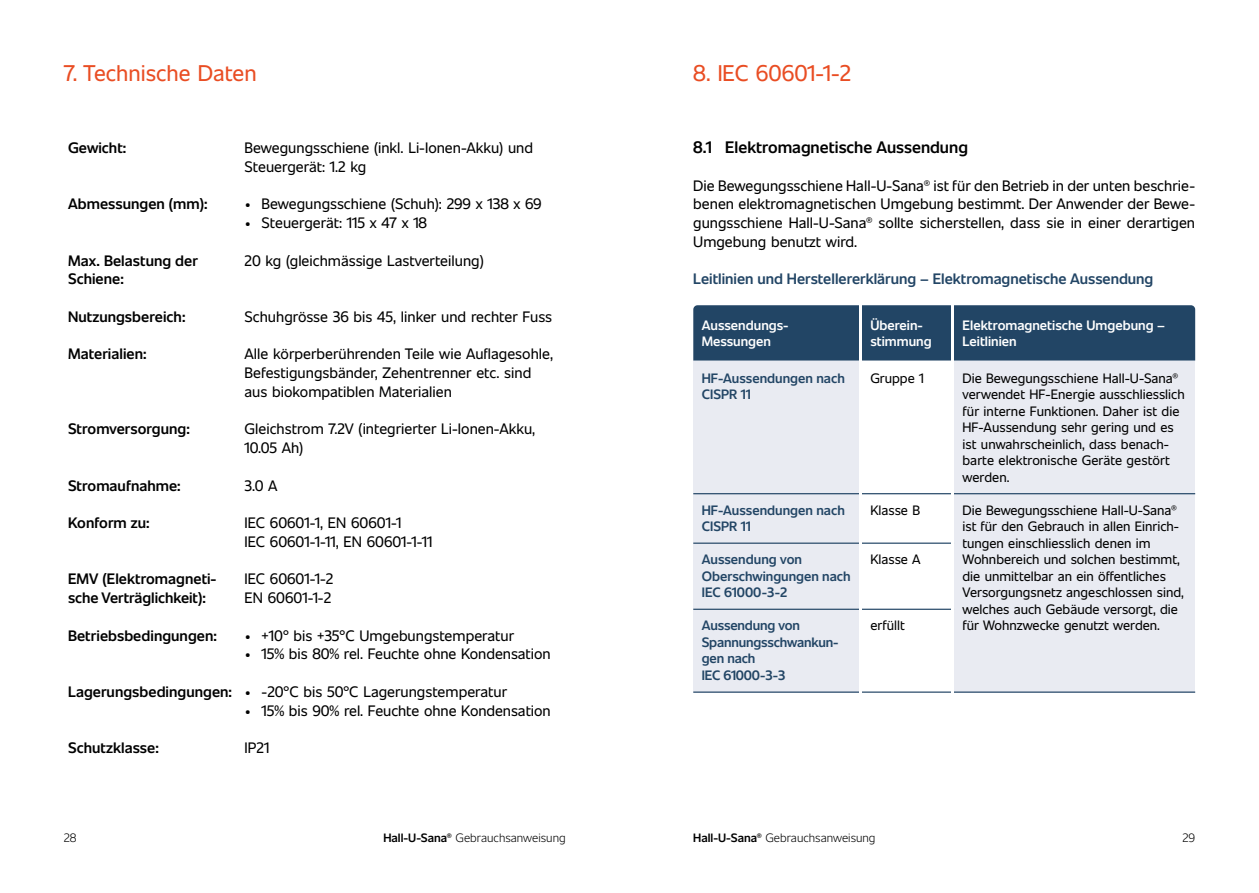
<style>
.page{position:relative;width:1259px;height:893px;background:#fff}
.page>*{position:absolute;margin:0;border:0;box-sizing:border-box;transform-origin:0 0}
.t1{font:22.5px "Unitext";color:#e94d23}
.t2{font:600 16.5px "Unitext";color:#000}
.t3{font:15px/18.8px "Unitext";color:#000}
.t4{font:600 15px/18.8px "Unitext";letter-spacing:.005em;color:#000}
.t5{font:600 15px "Unitext";color:#224565}
.t6{font:13.5px/16.5px "Unitext";color:#000}
.t7{font:600 13.5px/16.5px "Unitext";color:#224565}
.t8{font:600 13.5px/16.5px "Unitext";color:#fff}
.t9{font:300 12px "Unitext";color:#000}
.s1{font-weight:600}
</style>
<div class="page">
<div style="left:693px;top:360px;width:167px;height:332px;background:#e9ebf2"></div>
<div style="left:952px;top:360px;width:243px;height:332px;background:#e9ebf2"></div>
<div style="left:693px;top:305px;width:502px;height:55px;background:#224565"></div>
<hr style="left:693px;top:493px;width:502px;height:1px;background:#224565">
<hr style="left:693px;top:691px;width:502px;height:2px;background:#224565">
<hr style="left:693px;top:543px;width:261px;height:1px;background:#224565">
<hr style="left:693px;top:609px;width:261px;height:1px;background:#224565">
<hr style="left:859px;top:298px;width:2px;height:447px;background:#fff">
<hr style="left:951px;top:298px;width:3px;height:447px;background:#fff">
<h1 class="t1" style="left:64px;top:57px;width:194px">7. Technische Daten</h1>
<h1 class="t1" style="left:693px;top:57px;width:159px">8. IEC 60601-1-2</h1>
<p class="t4" style="left:68px;top:138px;width:60px">Gewicht:</p>
<p class="t4" style="left:68px;top:194px;width:141px">Abmessungen (mm):</p>
<p class="t4" style="left:68px;top:250px;width:131px">Max. Belastung der<br>Schiene:</p>
<p class="t4" style="left:68px;top:306px;width:119px">Nutzungsbereich:</p>
<p class="t4" style="left:68px;top:344px;width:80px">Materialien:</p>
<p class="t4" style="left:68px;top:419px;width:123px">Stromversorgung:</p>
<p class="t4" style="left:68px;top:475px;width:114px">Stromaufnahme:</p>
<p class="t4" style="left:68px;top:513px;width:83px">Konform zu:</p>
<p class="t4" style="left:68px;top:569px;width:150px">EMV (Elektromagneti&shy;sche Verträglichkeit):</p>
<p class="t4" style="left:68px;top:625px;width:150px">Betriebsbedingungen:</p>
<p class="t4" style="left:68px;top:681px;width:166px">Lagerungsbedingungen:</p>
<p class="t4" style="left:68px;top:738px;width:92px">Schutzklasse:</p>
<p class="t3" style="left:244px;top:138px;width:290px">Bewegungsschiene (inkl. Li-Ionen-Akku) und<br>Steuergerät: 1.2 kg</p>
<p class="t3" style="left:244px;top:194px;width:299px"><span class="s1">•</span> Bewegungsschiene (Schuh): 299 x 138 x 69</p>
<p class="t3" style="left:244px;top:213px;width:184px"><span class="s1">•</span> Steuergerät: 115 x 47 x 18</p>
<p class="t3" style="left:244px;top:250px;width:241px">20 kg (gleichmässige Lastverteilung)</p>
<p class="t3" style="left:244px;top:306px;width:309px">Schuhgrösse 36 bis 45, linker und rechter Fuss</p>
<p class="t3" style="left:244px;top:344px;width:310px">Alle körperberührenden Teile wie Auflagesohle,<br>Befestigungsbänder, Zehentrenner etc. sind aus biokompatiblen Materialien</p>
<p class="t3" style="left:244px;top:419px;width:292px">Gleichstrom 7.2V (integrierter Li-Ionen-Akku,<br>10.05 Ah)</p>
<p class="t3" style="left:244px;top:475px;width:34px">3.0 A</p>
<p class="t3" style="left:244px;top:513px;width:189px">IEC 60601-1, EN 60601-1<br>IEC 60601-1-11, EN 60601-1-11</p>
<p class="t3" style="left:244px;top:569px;width:90px">IEC 60601-1-2<br>EN 60601-1-2</p>
<p class="t3" style="left:244px;top:625px;width:271px"><span class="s1">•</span> +10° bis +35°C Umgebungstemperatur</p>
<p class="t3" style="left:244px;top:644px;width:308px"><span class="s1">•</span> 15% bis 80% rel. Feuchte ohne Kondensation</p>
<p class="t3" style="left:244px;top:681px;width:264px"><span class="s1">•</span> -20°C bis 50°C Lagerungstemperatur</p>
<p class="t3" style="left:244px;top:700px;width:308px"><span class="s1">•</span> 15% bis 90% rel. Feuchte ohne Kondensation</p>
<p class="t3" style="left:244px;top:738px;width:26px">IP21</p>
<p class="t2" style="left:693px;top:135px;width:276px">8.1 Elektromagnetische Aussendung</p>
<p class="t3" style="left:693px;top:175px;width:503px;text-align:justify">Die Bewegungsschiene Hall-U-Sana® ist für den Betrieb in der unten beschrie&shy;benen elektromagnetischen Umgebung bestimmt. Der Anwender der Bewe&shy;gungsschiene Hall-U-Sana® sollte sicherstellen, dass sie in einer derartigen Umgebung benutzt wird.</p>
<p class="t5" style="left:693px;top:268px;width:461px">Leitlinien und Herstellererklärung – Elektromagnetische Aussendung</p>
<p class="t8" style="left:702px;top:316px;width:88px">Aussendungs-<br>Messungen</p>
<p class="t8" style="left:870px;top:316px;width:63px">Überein&shy;stimmung</p>
<p class="t8" style="left:962px;top:316px;width:204px">Elektromagnetische Umgebung –<br>Leitlinien</p>
<p class="t7" style="left:702px;top:369px;width:145px">HF-Aussendungen nach<br>CISPR 11</p>
<p class="t6" style="left:870px;top:369px;width:55px">Gruppe 1</p>
<p class="t6" style="left:962px;top:369px;width:224px">Die Bewegungsschiene Hall-U-Sana® verwendet HF-Energie ausschliesslich für interne Funktionen. Daher ist die<br>HF-Aussendung sehr gering und es ist unwahrscheinlich, dass benach&shy;barte elektronische Geräte gestört werden.</p>
<p class="t6" style="left:962px;top:501px;width:223px">Die Bewegungsschiene Hall-U-Sana® ist für den Gebrauch in allen Einrich&shy;tungen einschliesslich denen im Wohnbereich und solchen bestimmt, die unmittelbar an ein öffentliches Versorgungsnetz angeschlossen sind, welches auch Gebäude versorgt, die für Wohnzwecke genutzt werden.</p>
<p class="t6" style="left:870px;top:501px;width:51px">Klasse B</p>
<p class="t6" style="left:870px;top:550px;width:52px">Klasse A</p>
<p class="t7" style="left:702px;top:501px;width:145px">HF-Aussendungen nach<br>CISPR 11</p>
<p class="t7" style="left:702px;top:551px;width:150px">Aussendung von<br>Oberschwingungen nach<br>IEC 61000-3-2</p>
<p class="t7" style="left:702px;top:617px;width:138px">Aussendung von<br>Spannungsschwankun&shy;gen nach<br>IEC 61000-3-3</p>
<p class="t6" style="left:870px;top:616px;width:36px">erfüllt</p>
<p class="t9" style="left:64px;top:829px;width:14px">28</p>
<p class="t9" style="left:383px;top:829px;width:184px"><span class="s1">Hall-U-Sana®</span> Gebrauchsanweisung</p>
<p class="t9" style="left:693px;top:829px;width:184px"><span class="s1">Hall-U-Sana®</span> Gebrauchsanweisung</p>
<p class="t9" style="left:1182px;top:829px;width:14px">29</p>
</div>
